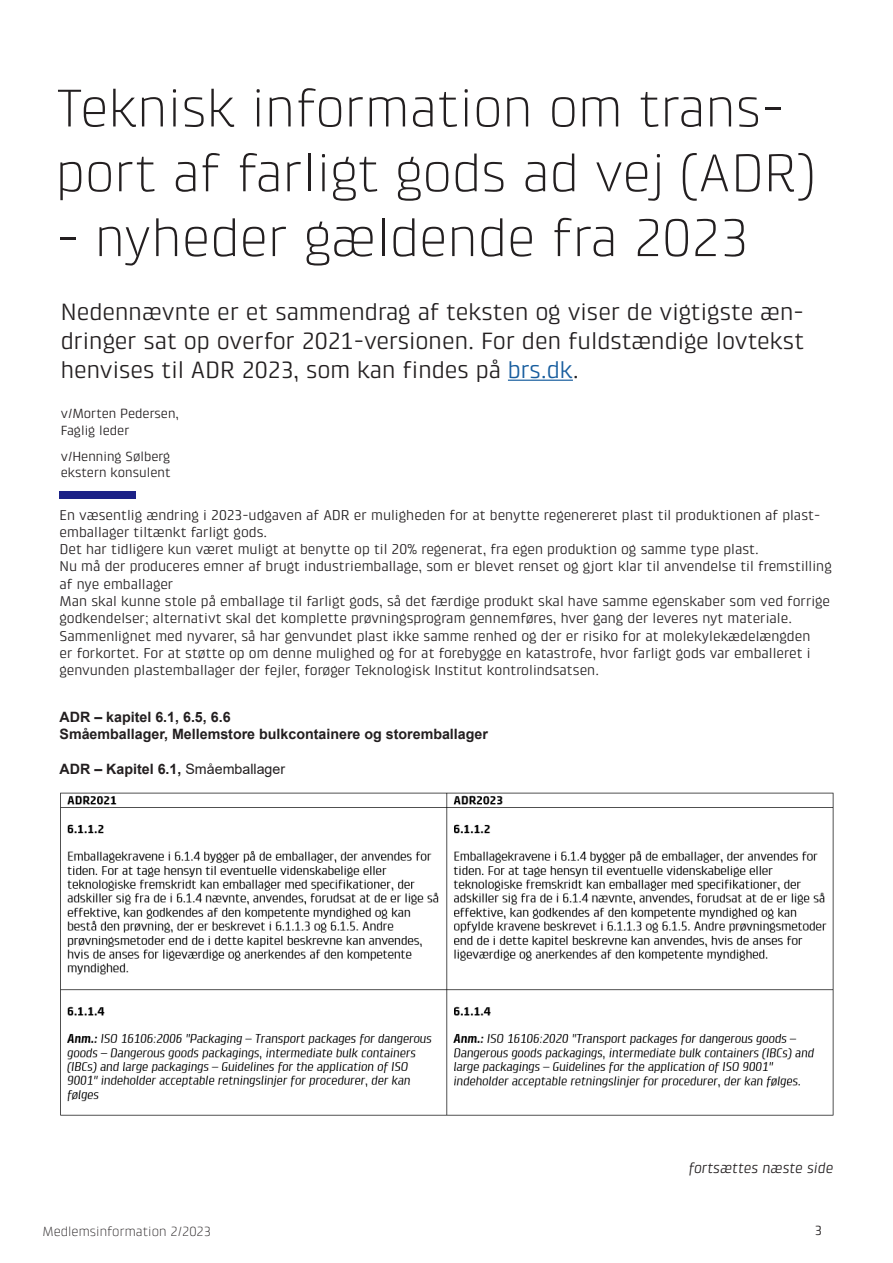
<style>
.page{position:relative;width:893px;height:1263px;background:#fff}
.page>*{position:absolute;margin:0;border:0;box-sizing:border-box;transform-origin:0 0}
.t1{font:300 54px/64.8px "Klint Pro";color:#231f20}
.t2{font:24px/28.8px "Klint Pro";color:#231f20;text-align:justify}
.t3{font:italic 15px "Klint Pro";color:#231f20}
.t4{font:14.4px/17.2px "Klint Pro";color:#231f20}
.t5{font:700 14.25px "Arial";color:#231f20}
.t6{font:13.5px "Klint Pro";color:#231f20}
.t7{font:300 13.5px "Klint Pro";color:#231f20}
.s1{color:#175d9e}
.s2{font-weight:400}
</style>
<div class="page">
<div style="left:60px;top:492px;width:76px;height:7px;background:#1c2287"></div>
<img style="left:60px;top:792px;width:774px;height:324px">
<hr style="left:508px;top:380px;width:65px;height:1px;background:#175d9e">
<p class="t1" style="left:56px;top:75px;width:761px">Teknisk information om trans&shy;port af farligt gods ad vej (ADR)</p>
<p class="t1" style="left:56px;top:205px;width:694px">- nyheder gældende fra 2023</p>
<p class="t2" style="left:61px;top:297px;width:745px">Nedennævnte er et sammendrag af teksten og viser de vigtigste æn&shy;dringer sat op overfor 2021-versionen. For den fuldstændige lovtekst henvises til ADR 2023, som kan findes på <span class="s1">brs.dk</span>.</p>
<p class="t6" style="left:61px;top:406px;width:120px">v/Morten Pedersen,</p>
<p class="t6" style="left:61px;top:422px;width:70px">Faglig leder</p>
<p class="t6" style="left:61px;top:449px;width:111px">v/Henning Sølberg</p>
<p class="t6" style="left:61px;top:465px;width:111px">ekstern konsulent</p>
<p class="t4" style="left:60px;top:506px;width:762px">En væsentlig ændring i 2023-udgaven af ADR er muligheden for at benytte regenereret plast til produktionen af plast&shy;emballager tiltænkt farligt gods.</p>
<p class="t4" style="left:60px;top:540px;width:701px">Det har tidligere kun været muligt at benytte op til 20% regenerat, fra egen produktion og samme type plast.</p>
<p class="t4" style="left:60px;top:558px;width:774px">Nu må der produceres emner af brugt industriemballage, som er blevet renset og gjort klar til anvendelse til fremstilling af nye emballager</p>
<p class="t4" style="left:60px;top:592px;width:772px">Man skal kunne stole på emballage til farligt gods, så det færdige produkt skal have samme egenskaber som ved forrige godkendelser; alternativt skal det komplette prøvningsprogram gennemføres, hver gang der leveres nyt materiale.</p>
<p class="t4" style="left:60px;top:627px;width:752px;text-align:justify">Sammenlignet med nyvarer, så har genvundet plast ikke samme renhed og der er risiko for at molekylekædelængden er forkortet. For at støtte op om denne mulighed og for at forebygge en katastrofe, hvor farligt gods var emballeret i genvunden plastemballager der fejler, forøger Teknologisk Institut kontrolindsatsen.</p>
<p class="t5" style="left:60px;top:707px;width:173px">ADR – kapitel 6.1, 6.5, 6.6</p>
<p class="t5" style="left:60px;top:724px;width:430px">Småemballager, Mellemstore bulkcontainere og storemballager</p>
<p class="t5" style="left:60px;top:758px;width:227px">ADR – Kapitel 6.1, <span class="s2">Småemballager</span></p>
<p class="t7" style="left:43px;top:1224px;width:170px">Medlemsinformation 2/2023</p>
<p class="t3" style="left:689px;top:1159px;width:146px">fortsættes næste side</p>
<p class="t6" style="left:815px;top:1223px;width:9px">3</p>
</div>
